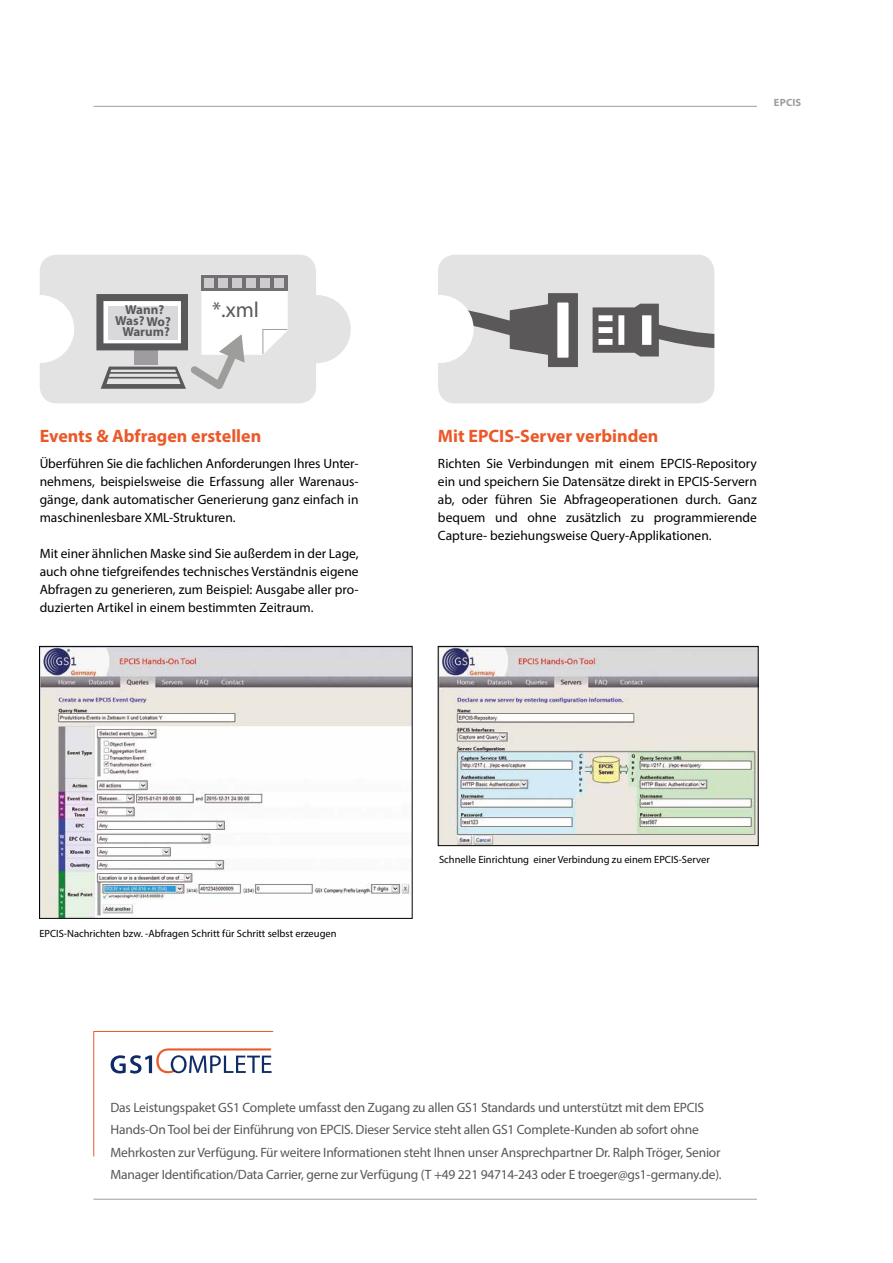
<style>
.page{position:relative;width:893px;height:1263px;background:#fff}
.page>*{position:absolute;margin:0;border:0;box-sizing:border-box;transform-origin:0 0}
.t1{font:21.75px "Myriad Pro";color:#5b585a}
.t2{font:700 18px "Myriad Pro";color:#ea5929}
.t3{font:13.5px/18px "Myriad Pro";color:#000;text-align:justify}
.t4{font:13.5px/22.5px "Myriad Pro";letter-spacing:-.015em;color:#575756}
.t5{font:700 13.05px/9.9px "Myriad Pro";color:#5b585a;text-align:right}
.t6{font:10.5px "Myriad Pro";color:#000}
.t7{font:700 10.5px "Myriad Pro";letter-spacing:.015em;color:#9d9d9c}
</style>
<div class="page">
<hr style="left:94px;top:106px;width:663px;height:1px;background:#9d9d9c">
<hr style="left:94px;top:1199px;width:663px;height:1px;background:#9d9d9c">
<div style="left:283px;top:295px;width:68px;height:68px;background:#e3e3e3;border-radius:50%"></div>
<div style="left:40px;top:255px;width:276px;height:148px;background:#e3e3e3;border-radius:17px"></div>
<div style="left:438px;top:255px;width:276px;height:148px;background:#e3e3e3;border-radius:17px"></div>
<div style="left:553px;top:299px;width:20px;height:63px;background:#fff"></div>
<svg style="left:593px;top:266px;width:121px;height:91px"></svg>
<div style="left:548px;top:293px;width:30px;height:74px;border:9px solid #5b585a"></div>
<svg style="left:469px;top:293px;width:89px;height:74px"></svg>
<img style="left:41px;top:648px;width:369px;height:268px">
<div style="left:39px;top:646px;width:373px;height:272px;border:1px solid #000"></div>
<img style="left:440px;top:648px;width:316px;height:196px">
<div style="left:438px;top:646px;width:320px;height:200px;border:1px solid #000"></div>
<svg style="left:93px;top:1031px;width:181px;height:126px"></svg>
<svg style="left:96px;top:275px;width:192px;height:114px"></svg>
<div style="left:6px;top:295px;width:68px;height:68px;background:#fff;border-radius:50%"></div>
<div style="left:406px;top:295px;width:68px;height:68px;background:#fff;border-radius:50%"></div>
<p class="t7" style="left:774px;top:96px;width:29px">EPCIS</p>
<p class="t5" style="left:125px;top:304px;width:41px">Wann?</p>
<h1 class="t1" style="left:212px;top:297px;width:48px">*.xml</h1>
<p class="t5" style="left:122px;top:316px;width:50px">Wo?<br>Warum?</p>
<p class="t5" style="left:115px;top:315px;width:31px">Was?</p>
<h2 class="t2" style="left:40px;top:424px;width:223px">Events &amp; Abfragen erstellen</h2>
<h2 class="t2" style="left:438px;top:424px;width:222px">Mit EPCIS-Server verbinden</h2>
<p class="t3" style="left:40px;top:454px;width:320px">Überführen Sie die fachlichen Anforderungen Ihres Unter&shy;nehmens, beispielsweise die Erfassung aller Warenaus&shy;gänge, dank automatischer Generierung ganz einfach in maschinenlesbare XML-Strukturen.</p>
<p class="t3" style="left:40px;top:544px;width:320px">Mit einer ähnlichen Maske sind Sie außerdem in der Lage, auch ohne tiefgreifendes technisches Verständnis eigene Abfragen zu generieren, zum Beispiel: Ausgabe aller pro&shy;duzierten Artikel in einem bestimmten Zeitraum.</p>
<p class="t3" style="left:438px;top:454px;width:320px">Richten Sie Verbindungen mit einem EPCIS-Repository ein und speichern Sie Datensätze direkt in EPCIS-Servern ab, oder führen Sie Abfrageoperationen durch. Ganz bequem und ohne zusätzlich zu programmierende Capture- beziehungsweise Query-Applikationen.</p>
<p class="t6" style="left:39px;top:927px;width:299px">EPCIS-Nachrichten bzw. -Abfragen Schritt für Schritt selbst erzeugen</p>
<p class="t6" style="left:439px;top:853px;width:272px">Schnelle Einrichtung einer Verbindung zu einem EPCIS-Server</p>
<p class="t4" style="left:111px;top:1095px;width:613px">Das Leistungspaket GS1 Complete umfasst den Zugang zu allen GS1 Standards und unterstützt mit dem EPCIS Hands-On Tool bei der Einführung von EPCIS. Dieser Service steht allen GS1 Complete-Kunden ab sofort ohne Mehrkosten zur Verfügung. Für weitere Informationen steht Ihnen unser Ansprechpartner Dr. Ralph Tröger, Senior Manager Identification/Data Carrier, gerne zur Verfügung (T +49 221 94714-243 oder E troeger@gs1-germany.de).</p>
</div>
